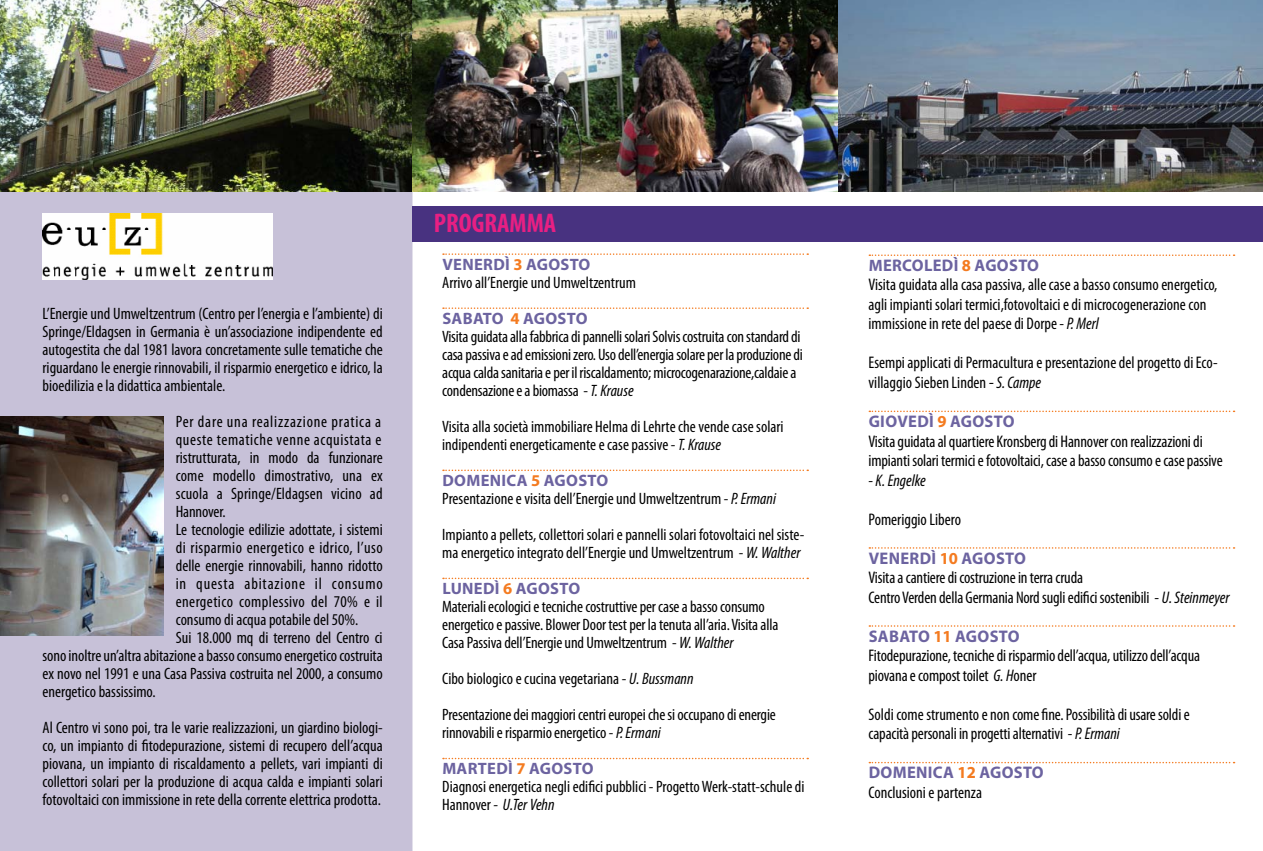
<style>
.page{position:relative;width:1263px;height:851px;background:#fff}
.page>*{position:absolute;margin:0;border:0;box-sizing:border-box;transform-origin:0 0}
.t1{font:700 condensed 27px "Myriad Pro";color:#e81f83}
.t2{font:condensed 16.8px/19.5px "Myriad Pro";letter-spacing:-.01em;color:#000}
.t3{font:700 16.8px "Myriad Pro";letter-spacing:.02em;color:#6c63a0}
.t4{font:italic condensed 16.8px "Myriad Pro";color:#000}
.t5{font:condensed 16.5px/18px "Myriad Pro";color:#000}
.t6{font:condensed 16.5px "Myriad Pro";letter-spacing:.025em;color:#000}
.t7{font:condensed 16.5px "Myriad Pro";letter-spacing:.05em;color:#000}
.t8{font:700 16.5px "Myriad Pro";letter-spacing:.02em;color:#6c63a0}
.t9{font:condensed 16.5px "Myriad Pro";letter-spacing:.04em;color:#000}
.s1{color:#f47b20}
.s2{font-weight:700;font-stretch:normal;color:#6c63a0}
.s3{font-weight:700;font-stretch:normal;color:#f47b20}
.s4{font-style:italic}
.s5{font-size:16.5px}
.s6{font-style:italic;font-stretch:normal}
</style>
<div class="page">
<div style="left:0;top:192px;width:412px;height:658px;background:#c7c1d8"></div>
<img style="left:43px;top:213px;width:229px;height:67px">
<svg style="left:443px;top:253px;width:365px;height:2px"></svg>
<svg style="left:443px;top:307px;width:365px;height:2px"></svg>
<svg style="left:443px;top:469px;width:365px;height:2px"></svg>
<svg style="left:443px;top:577px;width:365px;height:2px"></svg>
<svg style="left:443px;top:757px;width:365px;height:2px"></svg>
<svg style="left:869px;top:254px;width:365px;height:2px"></svg>
<svg style="left:869px;top:410px;width:365px;height:2px"></svg>
<svg style="left:869px;top:547px;width:365px;height:1px"></svg>
<svg style="left:869px;top:625px;width:365px;height:1px"></svg>
<svg style="left:869px;top:761px;width:365px;height:2px"></svg>
<img style="left:0;top:416px;width:163px;height:219px">
<img style="left:0;top:0;width:1263px;height:192px">
<div style="left:412px;top:206px;width:851px;height:36px;background:#483280"></div>
<p class="t5" style="left:43px;top:304px;width:342px;text-align:justify">L’Energie und Umweltzentrum (Centro per l’energia e l’ambiente) di Springe/Eldagsen in Germania è un’associazione indipendente ed autogestita che dal 1981 lavora concretamente sulle tematiche che riguardano le energie rinnovabili, il risparmio energetico e idrico, la bioedilizia e la didattica ambientale.</p>
<p class="t7" style="left:176px;top:411px;width:207px">Per dare una realizzazione pratica a</p>
<p class="t9" style="left:176px;top:429px;width:207px">queste tematiche venne acquistata e</p>
<p class="t5" style="left:176px;top:448px;width:208px">ristrutturata, in modo da funzionare</p>
<p class="t5" style="left:176px;top:466px;width:208px">come modello dimostrativo, una ex</p>
<p class="t5" style="left:176px;top:484px;width:208px">scuola a Springe/Eldagsen vicino ad</p>
<p class="t5" style="left:176px;top:502px;width:51px">Hannover.</p>
<p class="t5" style="left:176px;top:520px;width:208px">Le tecnologie edilizie adottate, i sistemi</p>
<p class="t6" style="left:176px;top:537px;width:208px">di risparmio energetico e idrico, l’uso</p>
<p class="t5" style="left:176px;top:556px;width:208px">delle energie rinnovabili, hanno ridotto</p>
<p class="t7" style="left:176px;top:573px;width:208px">in questa abitazione il consumo</p>
<p class="t6" style="left:176px;top:591px;width:208px">energetico complessivo del 70% e il</p>
<p class="t5" style="left:176px;top:610px;width:184px">consumo di acqua potabile del 50%.</p>
<p class="t5" style="left:176px;top:628px;width:208px">Sui 18.000 mq di terreno del Centro ci</p>
<p class="t5" style="left:43px;top:646px;width:342px">sono inoltre un’altra abitazione a basso consumo energetico costruita</p>
<p class="t5" style="left:43px;top:664px;width:342px">ex novo nel 1991 e una Casa Passiva costruita nel 2000, a consumo</p>
<p class="t5" style="left:43px;top:682px;width:115px">energetico bassissimo.</p>
<p class="t5" style="left:43px;top:718px;width:342px;text-align:justify">Al Centro vi sono poi, tra le varie realizzazioni, un giardino biologi&shy;co, un impianto di fitodepurazione, sistemi di recupero dell’acqua piovana, un impianto di riscaldamento a pellets, vari impianti di collettori solari per la produzione di acqua calda e impianti solari fotovoltaici con immissione in rete della corrente elettrica prodotta.</p>
<h1 class="t1" style="left:434px;top:206px;width:27px">PROGRAMMA</h1>
<p class="t8" style="left:442px;top:253px;width:12px">VENER</p>
<p class="t8" style="left:493px;top:253px;width:45px">DÌ<span class="s1">3</span> AGO</p>
<p class="t8" style="left:560px;top:253px;width:21px">STO</p>
<p class="t5" style="left:442px;top:264px;width:195px;line-height:36px">Arrivo all’Energie und Umweltzentrum<br><span class="s2">SABATO</span> <span class="s3">4</span> <span class="s2">AGO</span></p>
<p class="t8" style="left:557px;top:307px;width:21px">STO</p>
<p class="t5" style="left:442px;top:327px;width:362px">Visita guidata alla fabbrica di pannelli solari Solvis costruita con standard di casa passiva e ad emissioni zero. Uso dell’energia solare per la produzione di acqua calda sanitaria e per il riscaldamento; microcogenarazione,caldaie a condensazione e a biomassa - <span class="s4">T. Krause</span></p>
<p class="t5" style="left:442px;top:417px;width:343px">Visita alla società immobiliare Helma di Lehrte che vende case solari indipendenti energeticamente e case passive - <span class="s4">T. Krause</span></p>
<p class="t8" style="left:442px;top:469px;width:23px">DOMENI</p>
<p class="t8" style="left:507px;top:469px;width:50px">CA <span class="s1">5</span> AGO</p>
<p class="t5" style="left:442px;top:471px;width:335px;text-indent:136px"><span class="s2">STO<br></span>Presentazione e visita dell’Energie und Umweltzentrum - <span class="s4">P. Ermani</span></p>
<p class="t5" style="left:442px;top:525px;width:364px">Impianto a pellets, collettori solari e pannelli solari fotovoltaici nel siste&shy;ma energetico integrato dell’Energie und Umweltzentrum - <span class="s4">W. Walther</span></p>
<p class="t8" style="left:442px;top:577px;width:86px">LUNEDÌ <span class="s1">6</span> AGO</p>
<p class="t8" style="left:550px;top:577px;width:21px">STO</p>
<p class="t5" style="left:442px;top:597px;width:338px">Materiali ecologici e tecniche costruttive per case a basso consumo energetico e passive. Blower Door test per la tenuta all’aria. Visita alla<br>Casa Passiva dell’Energie und Umweltzentrum - <span class="s4">W. Walther</span></p>
<p class="t5" style="left:442px;top:660px;width:335px;line-height:36px">Cibo biologico e cucina vegetariana - <span class="s4">U. Bussmann<br></span>Presentazione dei maggiori centri europei che si occupano di energie</p>
<p class="t5" style="left:442px;top:714px;width:220px;line-height:36px">rinnovabili e risparmio energetico - <span class="s4">P. Ermani<br></span><span class="s2">MARTEDÌ</span> <span class="s3">7</span> <span class="s2">AGO</span></p>
<p class="t5" style="left:442px;top:759px;width:364px;text-indent:121px"><span class="s2">STO<br></span>Diagnosi energetica negli edifici pubblici <span class="s4">-</span> Progetto Werk-statt-schule di<br>Hannover <span class="s4">- U.Ter Vehn</span></p>
<p class="t3" style="left:869px;top:254px;width:118px"><span class="s5">M</span>ERCOLEDÌ<span class="s1">8</span> AGO</p>
<p class="t3" style="left:1009px;top:254px;width:21px">STO</p>
<p class="t2" style="left:868px;top:275px;width:350px">Visita guidata alla casa passiva, alle case a basso consumo energetico, agli impianti solari termici,fotovoltaici e di microcogenerazione con immissione in rete del paese di Dorpe - <span class="s4">P. Merl</span></p>
<p class="t2" style="left:868px;top:353px;width:351px">Esempi applicati di Permacultura e presentazione del progetto di Eco&shy;villaggio Sieben Linden <span class="s6">-</span> <span class="s4">S. Campe</span></p>
<p class="t3" style="left:869px;top:410px;width:94px">GIOVEDÌ <span class="s1">9</span> AGO</p>
<p class="t3" style="left:984px;top:410px;width:21px">STO</p>
<p class="t2" style="left:868px;top:431px;width:356px">Visita guidata al quartiere Kronsberg di Hannover con realizzazioni di impianti solari termici e fotovoltaici, case a basso consumo e case passive</p>
<p class="t4" style="left:868px;top:470px;width:59px">- K. Engelke</p>
<p class="t2" style="left:868px;top:509px;width:94px">Pomeriggio Libero</p>
<p class="t3" style="left:869px;top:547px;width:105px">VENERDÌ <span class="s1">10</span> AGO</p>
<p class="t3" style="left:996px;top:547px;width:21px">STO</p>
<p class="t2" style="left:868px;top:567px;width:362px">Visita a cantiere di costruzione in terra cruda<br>Centro Verden della Germania Nord sugli edifici sostenibili <span class="s4">- U. Steinmeyer</span></p>
<p class="t3" style="left:869px;top:625px;width:99px">SABATO <span class="s1">11</span> AGO</p>
<p class="t3" style="left:990px;top:625px;width:21px">STO</p>
<p class="t2" style="left:868px;top:645px;width:333px">Fitodepurazione, tecniche di risparmio dell’acqua, utilizzo dell’acqua piovana e compost toilet <span class="s4">G. H</span>oner</p>
<p class="t2" style="left:868px;top:704px;width:323px">Soldi come strumento e non come fine. Possibilità di usare soldi e capacità personali in progetti alternativi - <span class="s4">P. Ermani</span></p>
<p class="t3" style="left:869px;top:761px;width:123px">DOMENICA <span class="s1">12</span> AGO</p>
<p class="t3" style="left:1014px;top:761px;width:21px">STO</p>
<p class="t2" style="left:868px;top:782px;width:115px">Conclusioni e partenza</p>
</div>
